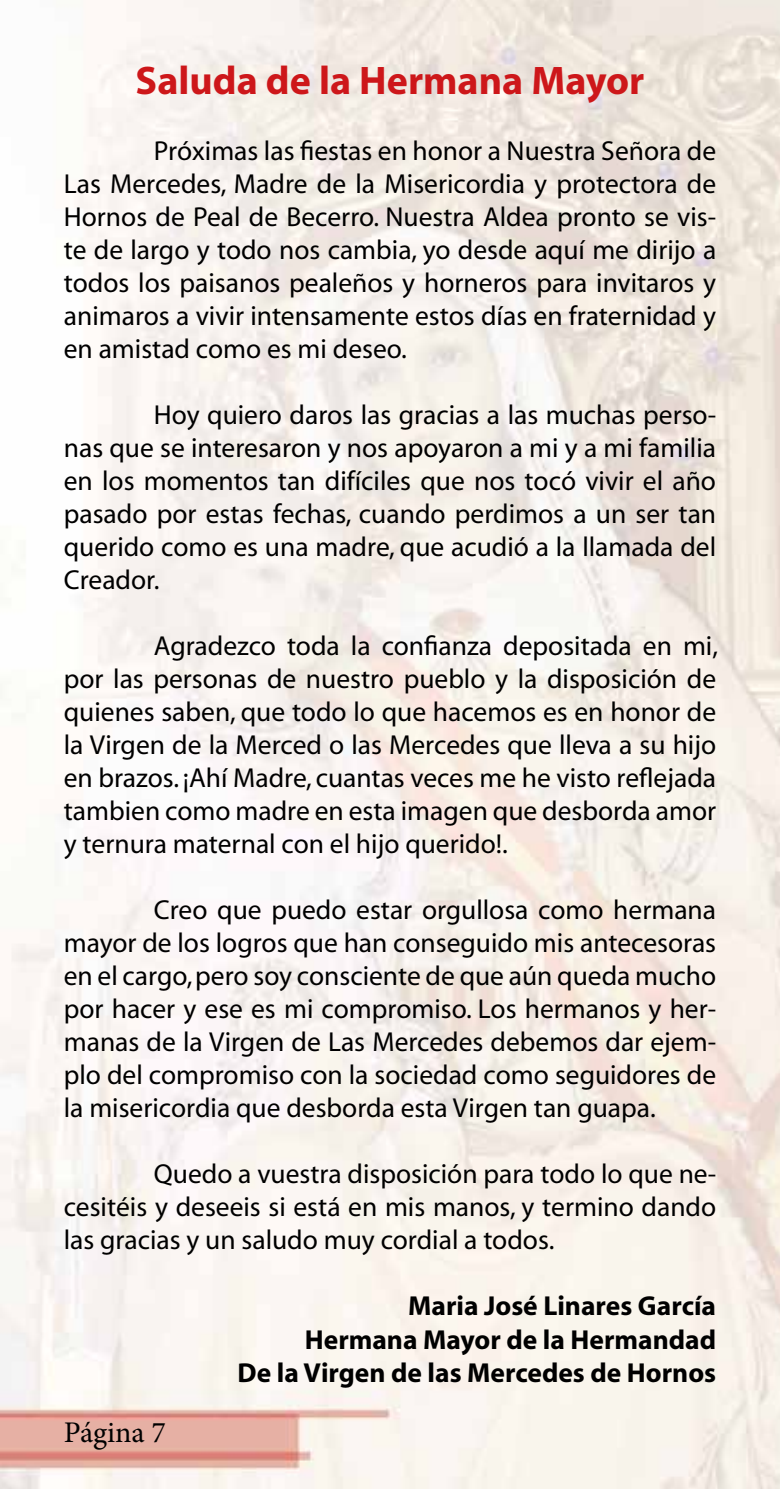
<style>
.page{position:relative;width:780px;height:1489px;background:#fff}
.page>*{position:absolute;margin:0;border:0;box-sizing:border-box;transform-origin:0 0}
.t1{font:700 40px "Myriad";color:#cd171a}
.t2{font:30px "Minion Pro";letter-spacing:-.005em;color:#000}
.t3{font:27.5px/33px "Myriad";color:#000;text-align:justify}
.t4{font:700 27.5px/33px "Myriad";color:#000;text-align:right}
</style>
<div class="page">
<img style="left:0;top:0;width:780px;height:1488px">
<h1 class="t1" style="left:135px;top:60px;width:510px">Saluda de la Hermana Mayor</h1>
<p class="t3" style="left:64px;top:135px;width:654px;text-indent:90px">Próximas las fiestas en honor a Nuestra Señora de Las Mercedes, Madre de la Misericordia y protectora de Hornos de Peal de Becerro. Nuestra Aldea pronto se vis&shy;te de largo y todo nos cambia, yo desde aquí me dirijo a todos los paisanos pealeños y horneros para invitaros y animaros a vivir intensamente estos días en fraternidad y en amistad como es mi deseo.</p>
<p class="t3" style="left:64px;top:399px;width:654px;text-indent:90px">Hoy quiero daros las gracias a las muchas perso&shy;nas que se interesaron y nos apoyaron a mi y a mi familia en los momentos tan difíciles que nos tocó vivir el año pasado por estas fechas, cuando perdimos a un ser tan querido como es una madre, que acudió a la llamada del Creador.</p>
<p class="t3" style="left:64px;top:630px;width:655px;text-indent:90px">Agradezco toda la confianza depositada en mi, por las personas de nuestro pueblo y la disposición de quienes saben, que todo lo que hacemos es en honor de la Virgen de la Merced o las Mercedes que lleva a su hijo en brazos. ¡Ahí Madre, cuantas veces me he visto reflejada tambien como madre en esta imagen que desborda amor y ternura maternal con el hijo querido!.</p>
<p class="t3" style="left:64px;top:894px;width:654px;text-indent:90px">Creo que puedo estar orgullosa como hermana mayor de los logros que han conseguido mis antecesoras en el cargo, pero soy consciente de que aún queda mucho por hacer y ese es mi compromiso. Los hermanos y her&shy;manas de la Virgen de Las Mercedes debemos dar ejem&shy;plo del compromiso con la sociedad como seguidores de la misericordia que desborda esta Virgen tan guapa.</p>
<p class="t3" style="left:64px;top:1158px;width:654px;text-indent:90px">Quedo a vuestra disposición para todo lo que ne&shy;cesitéis y deseeis si está en mis manos, y termino dando las gracias y un saludo muy cordial a todos.</p>
<p class="t2" style="left:64px;top:1411px;width:104px">Página 7</p>
<p class="t4" style="left:237px;top:1290px;width:480px">Maria José Linares García<br>Hermana Mayor de la Hermandad<br>De la Virgen de las Mercedes de Hornos</p>
</div>
